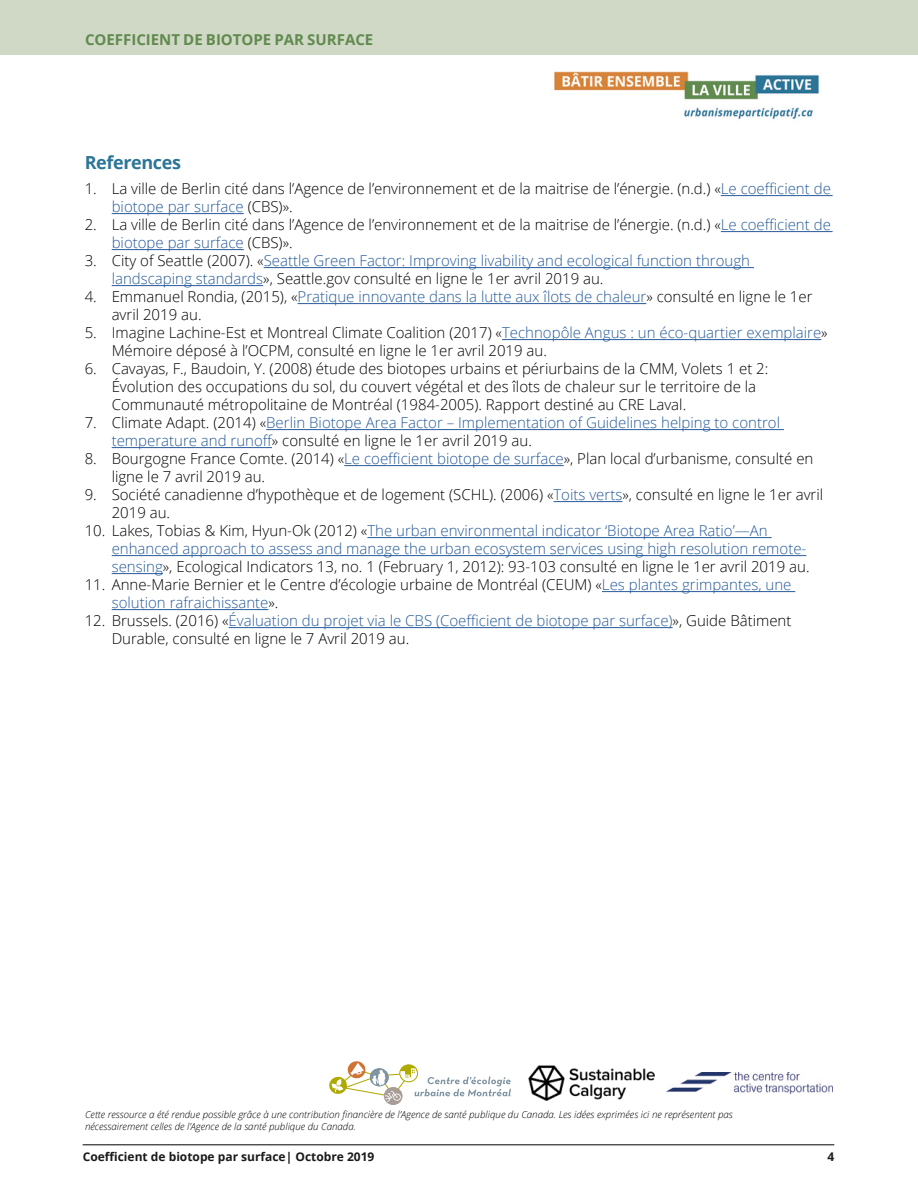
<style>
.page{position:relative;width:918px;height:1188px;background:#fff}
.page>*{position:absolute;margin:0;border:0;box-sizing:border-box;transform-origin:0 0}
.t1{font:700 18px "Open Sans";letter-spacing:-.02em;color:#2c7596}
.t2{font:300 15px/18px "Open Sans";color:#000}
.t3{font:300 15px/18px "Open Sans";color:#275b9b}
.t4{font:700 15px "Open Sans";color:#618a4f}
.t5{font:700 12px "Open Sans";color:#1a1a1a}
.t6{font:italic 300 9.75px/11.7px "Open Sans";color:#000}
.s1{color:#275b9b}
.s2{color:#000}
</style>
<div class="page">
<hr style="left:83px;top:1145px;width:751px;height:1px;background:#000">
<img style="left:554px;top:71px;width:266px;height:49px">
<div style="left:0;top:0;width:918px;height:55px;background:#d0d8c6"></div>
<svg style="left:329px;top:1061px;width:182px;height:44px"></svg>
<img style="left:529px;top:1065px;width:126px;height:36px">
<img style="left:666px;top:1073px;width:167px;height:20px">
<hr style="left:721px;top:195px;width:112px;height:1px;background:#275b9b">
<hr style="left:112px;top:213px;width:132px;height:1px;background:#275b9b">
<hr style="left:721px;top:231px;width:112px;height:1px;background:#275b9b">
<hr style="left:112px;top:249px;width:132px;height:1px;background:#275b9b">
<hr style="left:264px;top:267px;width:490px;height:1px;background:#275b9b">
<hr style="left:112px;top:285px;width:151px;height:1px;background:#275b9b">
<hr style="left:298px;top:303px;width:348px;height:1px;background:#275b9b">
<hr style="left:502px;top:339px;width:319px;height:1px;background:#275b9b">
<hr style="left:266px;top:429px;width:518px;height:1px;background:#275b9b">
<hr style="left:112px;top:447px;width:160px;height:1px;background:#275b9b">
<hr style="left:344px;top:465px;width:220px;height:1px;background:#275b9b">
<hr style="left:553px;top:501px;width:69px;height:1px;background:#275b9b">
<hr style="left:367px;top:537px;width:405px;height:1px;background:#275b9b">
<hr style="left:112px;top:555px;width:694px;height:1px;background:#275b9b">
<hr style="left:112px;top:573px;width:51px;height:1px;background:#275b9b">
<hr style="left:602px;top:591px;width:193px;height:1px;background:#275b9b">
<hr style="left:112px;top:609px;width:157px;height:1px;background:#275b9b">
<hr style="left:229px;top:627px;width:444px;height:1px;background:#275b9b">
<p class="t4" style="left:85px;top:29px;width:290px">COEFFICIENT DE BIOTOPE PAR SURFACE</p>
<p class="t1" style="left:85px;top:150px;width:98px">References</p>
<p class="t2" style="left:112px;top:180px;width:721px;text-indent:-27px">1. La ville de Berlin cité dans l’Agence de l’environnement et de la maitrise de l’énergie. (n.d.) «<span class="s1">Le coefficient de biotope par surface</span> (CBS)».</p>
<p class="t2" style="left:112px;top:216px;width:721px;text-indent:-27px">2. La ville de Berlin cité dans l’Agence de l’environnement et de la maitrise de l’énergie. (n.d.) «<span class="s1">Le coefficient de biotope par surface</span> (CBS)».</p>
<p class="t3" style="left:112px;top:252px;width:640px;text-indent:-27px"><span class="s2">3. City of Seattle (2007). «</span>Seattle Green Factor: Improving livability and ecological function through landscaping standards<span class="s2">», Seattle.gov consulté en ligne le 1er avril 2019 au.</span></p>
<p class="t2" style="left:112px;top:288px;width:702px;text-indent:-27px">4. Emmanuel Rondia, (2015), «<span class="s1">Pratique innovante dans la lutte aux îlots de chaleur</span>» consulté en ligne le 1er avril 2019 au.</p>
<p class="t2" style="left:112px;top:324px;width:718px;text-indent:-27px">5. Imagine Lachine-Est et Montreal Climate Coalition (2017) «<span class="s1">Technopôle Angus : un éco-quartier exemplaire</span>»<br>Mémoire déposé à l’OCPM, consulté en ligne le 1er avril 2019 au.</p>
<p class="t2" style="left:112px;top:360px;width:658px;text-indent:-27px">6. Cavayas, F., Baudoin, Y. (2008) étude des biotopes urbains et périurbains de la CMM, Volets 1 et 2:<br>Évolution des occupations du sol, du couvert végétal et des îlots de chaleur sur le territoire de la<br>Communauté métropolitaine de Montréal (1984-2005). Rapport destiné au CRE Laval.</p>
<p class="t3" style="left:112px;top:414px;width:670px;text-indent:-27px"><span class="s2">7. Climate Adapt. (2014) «</span>Berlin Biotope Area Factor – Implementation of Guidelines helping to control temperature and runoff<span class="s2">» consulté en ligne le 1er avril 2019 au.</span></p>
<p class="t2" style="left:112px;top:450px;width:703px;text-indent:-27px">8. Bourgogne France Comte. (2014) «<span class="s1">Le coefficient biotope de surface</span>», Plan local d’urbanisme, consulté en ligne le 7 avril 2019 au.</p>
<p class="t2" style="left:112px;top:486px;width:713px;text-indent:-27px">9. Société canadienne d’hypothèque et de logement (SCHL). (2006) «<span class="s1">Toits verts</span>», consulté en ligne le 1er avril<br>2019 au.</p>
<p class="t3" style="left:112px;top:522px;width:699px;text-indent:-27px"><span class="s2">10. Lakes, Tobias &amp; Kim, Hyun-Ok (2012) «</span>The urban environmental indicator ‘Biotope Area Ratio’—An enhanced approach to assess and manage the urban ecosystem services using high resolution remote&shy;sensing<span class="s2">», Ecological Indicators 13, no. 1 (February 1, 2012): 93-103 consulté en ligne le 1er avril 2019 au.</span></p>
<p class="t2" style="left:112px;top:576px;width:681px;text-indent:-27px">11. Anne-Marie Bernier et le Centre d’écologie urbaine de Montréal (CEUM) «<span class="s1">Les plantes grimpantes, une solution rafraichissante</span>».</p>
<p class="t2" style="left:112px;top:612px;width:681px;text-indent:-27px">12. Brussels. (2016) «<span class="s1">Évaluation du projet via le CBS (Coefficient de biotope par surface)</span>», Guide Bâtiment<br>Durable, consulté en ligne le 7 Avril 2019 au.</p>
<p class="t6" style="left:85px;top:1108px;width:649px">Cette ressource a été rendue possible grâce à une contribution financière de l’Agence de santé publique du Canada. Les idées exprimées ici ne représentent pas nécessairement celles de l’Agence de la santé publique du Canada.</p>
<p class="t5" style="left:83px;top:1148px;width:293px">Coefficient de biotope par surface| Octobre 2019</p>
<p class="t5" style="left:827px;top:1148px;width:8px">4</p>
</div>
